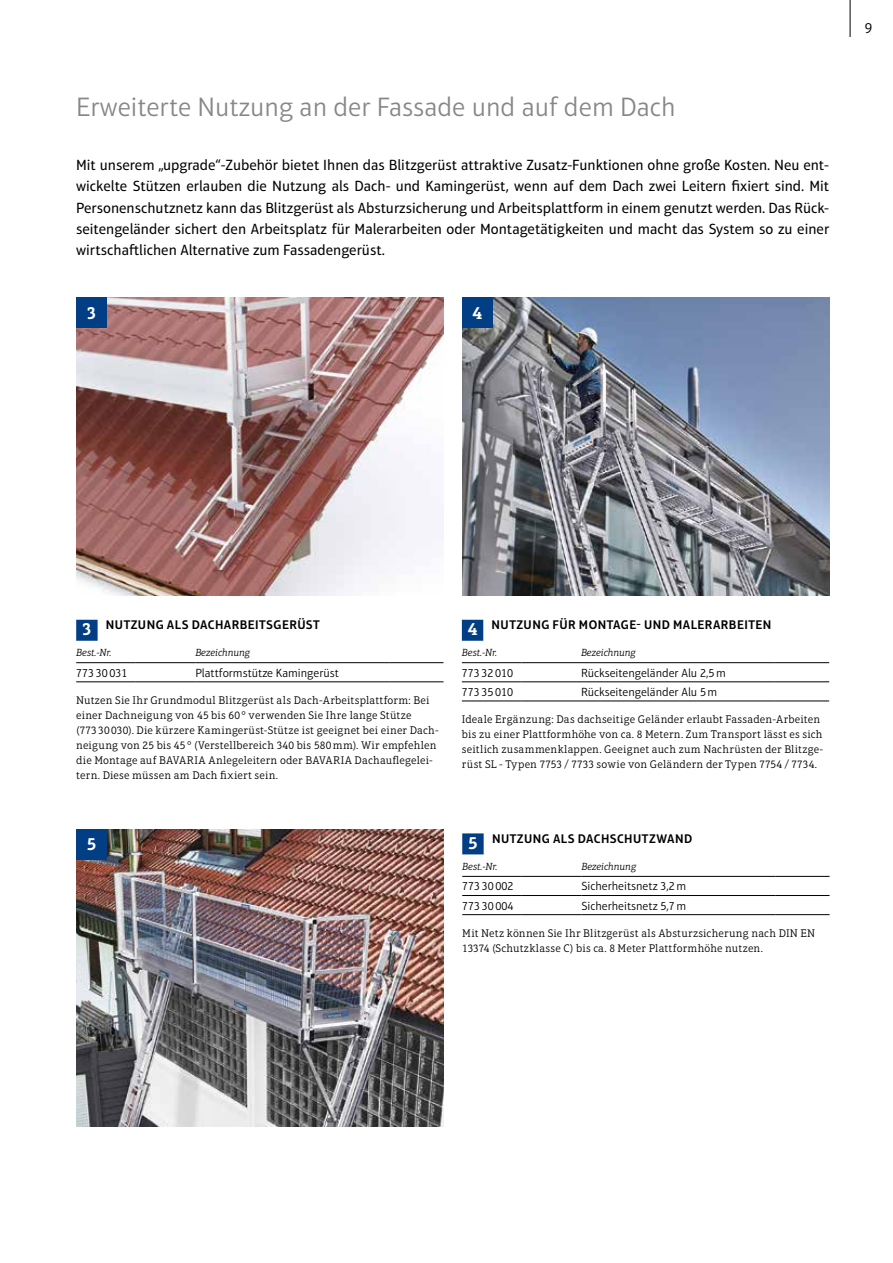
<style>
.page{position:relative;width:893px;height:1263px;background:#fff}
.page>*{position:absolute;margin:0;border:0;box-sizing:border-box;transform-origin:0 0}
.t1{font:300 27px "Aptifer Sans LT Pro";color:#878787}
.t2{font:600 18px "Aptifer Slab LT Pro";color:#fff}
.t3{font:15px/21.3px "Aptifer Sans LT Pro";color:#000;text-align:justify}
.t4{font:300 15px "Aptifer Sans LT Pro";color:#000}
.t5{font:600 12.75px "Aptifer Sans LT Pro";letter-spacing:.035em;color:#000}
.t6{font:300 12px "Aptifer Sans LT Pro";color:#000}
.t7{font:300 11.25px/15px "Aptifer Slab LT Pro";letter-spacing:.01em;color:#000}
.t8{font:italic 300 10.5px "Aptifer Slab LT Pro";letter-spacing:-.01em;color:#000}
.s1{font-family:"Aptifer Slab LT Pro";font-size:18px;color:#fff}
</style>
<div class="page">
<hr style="left:850px;top:0;width:1px;height:37px;background:#000">
<img style="left:77px;top:298px;width:367px;height:297px">
<img style="left:462px;top:298px;width:368px;height:297px">
<div style="left:77px;top:298px;width:30px;height:30px;background:#023e84"></div>
<div style="left:462px;top:298px;width:30px;height:30px;background:#023e84"></div>
<img style="left:77px;top:829px;width:367px;height:298px">
<div style="left:77px;top:829px;width:30px;height:30px;background:#023e84"></div>
<div style="left:76px;top:620px;width:22px;height:21px;background:#023e84"></div>
<svg style="left:76px;top:663px;width:368px;height:1px"></svg>
<hr style="left:76px;top:681px;width:60px;height:1px;background:#000">
<hr style="left:136px;top:681px;width:59px;height:1px;background:#000">
<hr style="left:195px;top:681px;width:194px;height:1px;background:#000">
<hr style="left:389px;top:681px;width:55px;height:1px;background:#000">
<hr style="left:76px;top:662px;width:60px;height:1px;background:#000">
<hr style="left:136px;top:662px;width:59px;height:1px;background:#000">
<hr style="left:195px;top:662px;width:194px;height:1px;background:#000">
<hr style="left:389px;top:662px;width:55px;height:1px;background:#000">
<div style="left:462px;top:620px;width:21px;height:21px;background:#023e84"></div>
<svg style="left:462px;top:663px;width:367px;height:38px"></svg>
<hr style="left:462px;top:681px;width:59px;height:1px;background:#000">
<hr style="left:521px;top:681px;width:60px;height:1px;background:#000">
<hr style="left:581px;top:681px;width:194px;height:1px;background:#000">
<hr style="left:775px;top:681px;width:54px;height:1px;background:#000">
<hr style="left:462px;top:701px;width:59px;height:1px;background:#000">
<hr style="left:521px;top:701px;width:60px;height:1px;background:#000">
<hr style="left:581px;top:701px;width:194px;height:1px;background:#000">
<hr style="left:775px;top:701px;width:54px;height:1px;background:#000">
<hr style="left:462px;top:662px;width:59px;height:1px;background:#000">
<hr style="left:521px;top:662px;width:60px;height:1px;background:#000">
<hr style="left:581px;top:662px;width:194px;height:1px;background:#000">
<hr style="left:775px;top:662px;width:54px;height:1px;background:#000">
<div style="left:462px;top:833px;width:22px;height:21px;background:#023e84"></div>
<hr style="left:462px;top:895px;width:60px;height:1px;background:#000">
<hr style="left:462px;top:914px;width:60px;height:1px;background:#000">
<hr style="left:522px;top:895px;width:59px;height:1px;background:#000">
<hr style="left:522px;top:914px;width:59px;height:1px;background:#000">
<hr style="left:581px;top:895px;width:194px;height:1px;background:#000">
<hr style="left:775px;top:895px;width:55px;height:1px;background:#000">
<hr style="left:581px;top:914px;width:194px;height:1px;background:#000">
<hr style="left:775px;top:914px;width:55px;height:1px;background:#000">
<hr style="left:462px;top:876px;width:60px;height:1px;background:#000">
<hr style="left:522px;top:876px;width:59px;height:1px;background:#000">
<hr style="left:581px;top:876px;width:194px;height:1px;background:#000">
<hr style="left:775px;top:876px;width:55px;height:1px;background:#000">
<h1 class="t1" style="left:76px;top:92px;width:601px">Erweiterte Nutzung an der Fassade und auf dem Dach</h1>
<p class="t3" style="left:76px;top:154px;width:755px">Mit unserem „upgrade“-Zubehör bietet Ihnen das Blitzgerüst attraktive Zusatz-Funktionen ohne große Kosten. Neu ent&shy;wickelte Stützen erlauben die Nutzung als Dach- und Kamingerüst, wenn auf dem Dach zwei Leitern fixiert sind. Mit Personenschutznetz kann das Blitzgerüst als Absturzsicherung und Arbeitsplattform in einem genutzt werden. Das Rück&shy;seitengeländer sichert den Arbeitsplatz für Malerarbeiten oder Montagetätigkeiten und macht das System so zu einer wirtschaftlichen Alternative zum Fassadengerüst.</p>
<h2 class="t2" style="left:87px;top:302px;width:11px">3</h2>
<h2 class="t2" style="left:472px;top:302px;width:11px">4</h2>
<h3 class="t4" style="left:865px;top:19px;width:9px">9</h3>
<p class="t5" style="left:82px;top:617px;width:239px"><span class="s1">3</span> NUTZUNG ALS DACHARBEITSGERÜST</p>
<p class="t8" style="left:76px;top:646px;width:37px">Best.-Nr.</p>
<p class="t8" style="left:195px;top:646px;width:56px">Bezeichnung</p>
<p class="t6" style="left:76px;top:666px;width:53px">77330031</p>
<p class="t6" style="left:195px;top:666px;width:145px">Plattformstütze Kamingerüst</p>
<p class="t7" style="left:76px;top:692px;width:364px">Nutzen Sie Ihr Grundmodul Blitzgerüst als Dach-Arbeitsplattform: Bei einer Dachneigung von 45 bis 60 ° verwenden Sie Ihre lange Stütze (77330030). Die kürzere Kamingerüst-Stütze ist geeignet bei einer Dach&shy;neigung von 25 bis 45° (Verstellbereich 340 bis 580mm). Wir empfehlen die Montage auf BAVARIA Anlegeleitern oder BAVARIA Dachauflegelei&shy;tern. Diese müssen am Dach fixiert sein.</p>
<h2 class="t2" style="left:87px;top:833px;width:11px">5</h2>
<p class="t5" style="left:468px;top:617px;width:305px"><span class="s1">4</span> NUTZUNG FÜR MONTAGE- UND MALERARBEITEN</p>
<p class="t8" style="left:462px;top:646px;width:37px">Best.-Nr.</p>
<p class="t8" style="left:581px;top:646px;width:56px">Bezeichnung</p>
<p class="t6" style="left:462px;top:666px;width:53px">77332010</p>
<p class="t6" style="left:581px;top:666px;width:146px">Rückseitengeländer Alu 2,5m</p>
<p class="t6" style="left:462px;top:685px;width:53px">77335010</p>
<p class="t6" style="left:581px;top:685px;width:138px">Rückseitengeländer Alu 5m</p>
<p class="t7" style="left:462px;top:712px;width:363px">Ideale Ergänzung: Das dachseitige Geländer erlaubt Fassaden-Arbeiten bis zu einer Plattformhöhe von ca. 8 Metern. Zum Transport lässt es sich seitlich zusammenklappen. Geeignet auch zum Nachrüsten der Blitzge&shy;rüst SL - Typen 7753 / 7733 sowie von Geländern der Typen 7754 / 7734.</p>
<p class="t5" style="left:468px;top:831px;width:226px"><span class="s1">5</span> NUTZUNG ALS DACHSCHUTZWAND</p>
<p class="t8" style="left:462px;top:860px;width:37px">Best.-Nr.</p>
<p class="t8" style="left:581px;top:860px;width:56px">Bezeichnung</p>
<p class="t6" style="left:462px;top:880px;width:53px">77330002</p>
<p class="t6" style="left:581px;top:880px;width:106px">Sicherheitsnetz 3,2m</p>
<p class="t6" style="left:462px;top:899px;width:53px">77330004</p>
<p class="t6" style="left:581px;top:899px;width:106px">Sicherheitsnetz 5,7m</p>
<p class="t7" style="left:462px;top:925px;width:355px">Mit Netz können Sie Ihr Blitzgerüst als Absturzsicherung nach DIN EN<br>13374 (Schutzklasse C) bis ca. 8 Meter Plattformhöhe nutzen.</p>
</div>
